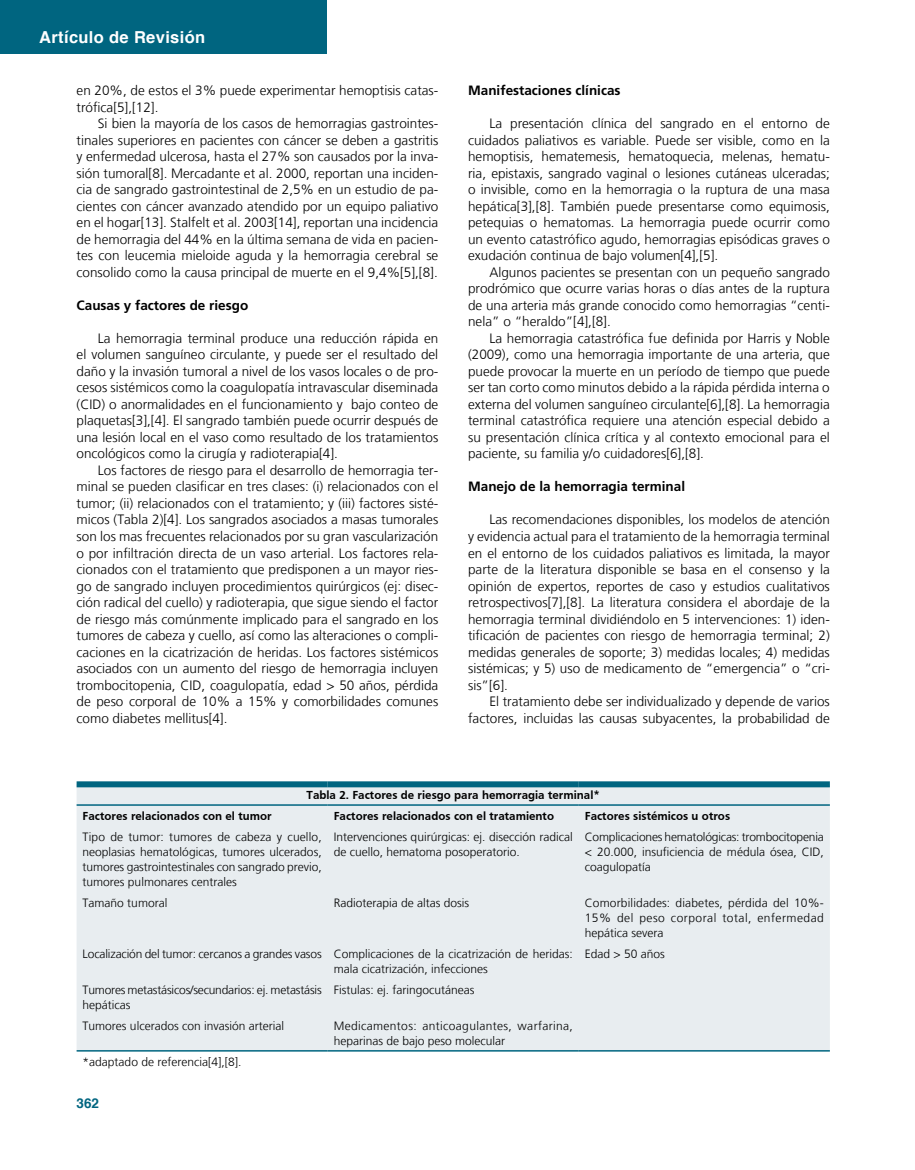
<style>
.page{position:relative;width:915px;height:1170px;background:#fff}
.page>*{position:absolute;margin:0;border:0;box-sizing:border-box;transform-origin:0 0}
.t1{font:700 16.5px "Helvetica";letter-spacing:.02em;color:#fff}
.No_Spacing{font:300 13.5px/16.5px "Frutiger LT";color:#000;text-align:justify}
.No_Spacing-2{font:700 13.5px "Frutiger";color:#000}
.t2{font:700 13.5px "Helvetica";color:#006580}
._3tabla-corresponden{font:300 12px/15px "Frutiger LT";color:#000;text-align:justify}
._3tabla-corresponden-2{font:700 12px "Frutiger";color:#000}
._3tabla-corresponden-3{font:300 12px/15px "Frutiger LT";letter-spacing:.03em;color:#000}
</style>
<div class="page">
<div style="left:0;top:0;width:326px;height:54px;background:#006580"></div>
<div style="left:77px;top:787px;width:752px;height:262px;background:#e8edf0"></div>
<div style="left:77px;top:781px;width:250px;height:6px;background:#006580"></div>
<div style="left:327px;top:781px;width:251px;height:6px;background:#006580"></div>
<div style="left:578px;top:781px;width:251px;height:6px;background:#006580"></div>
<hr style="left:77px;top:804px;width:250px;height:1px;background:#006580">
<hr style="left:327px;top:804px;width:251px;height:1px;background:#006580">
<hr style="left:578px;top:804px;width:251px;height:1px;background:#006580">
<hr style="left:77px;top:1049px;width:250px;height:2px;background:#006580">
<hr style="left:327px;top:1049px;width:251px;height:2px;background:#006580">
<hr style="left:578px;top:1049px;width:251px;height:2px;background:#006580">
<p class="t1" style="left:39px;top:24px;width:167px">Artículo de Revisión</p>
<p class="No_Spacing" style="left:77px;top:82px;width:363px">en 20%, de estos el 3% puede experimentar hemoptisis catas&shy;trófica[5],[12].</p>
<p class="No_Spacing" style="left:77px;top:115px;width:363px;text-indent:21px">Si bien la mayoría de los casos de hemorragias gastrointes&shy;tinales superiores en pacientes con cáncer se deben a gastritis y enfermedad ulcerosa, hasta el 27% son causados por la inva&shy;sión tumoral[8]. Mercadante et al. 2000, reportan una inciden&shy;cia de sangrado gastrointestinal de 2,5% en un estudio de pa&shy;cientes con cáncer avanzado atendido por un equipo paliativo en el hogar[13]. Stalfelt et al. 2003[14], reportan una incidencia de hemorragia del 44% en la última semana de vida en pacien&shy;tes con leucemia mieloide aguda y la hemorragia cerebral se consolido como la causa principal de muerte en el 9,4%[5],[8].</p>
<p class="No_Spacing-2" style="left:77px;top:297px;width:173px">Causas y factores de riesgo</p>
<p class="No_Spacing" style="left:77px;top:330px;width:363px;text-indent:21px">La hemorragia terminal produce una reducción rápida en el volumen sanguíneo circulante, y puede ser el resultado del daño y la invasión tumoral a nivel de los vasos locales o de pro&shy;cesos sistémicos como la coagulopatía intravascular diseminada (CID) o anormalidades en el funcionamiento y bajo conteo de plaquetas[3],[4]. El sangrado también puede ocurrir después de una lesión local en el vaso como resultado de los tratamientos oncológicos como la cirugía y radioterapia[4].</p>
<p class="No_Spacing" style="left:77px;top:462px;width:363px;text-indent:21px">Los factores de riesgo para el desarrollo de hemorragia ter&shy;minal se pueden clasificar en tres clases: (i) relacionados con el tumor; (ii) relacionados con el tratamiento; y (iii) factores sisté&shy;micos (Tabla 2)[4]. Los sangrados asociados a masas tumorales son los mas frecuentes relacionados por su gran vascularización o por infiltración directa de un vaso arterial. Los factores rela&shy;cionados con el tratamiento que predisponen a un mayor ries&shy;go de sangrado incluyen procedimientos quirúrgicos (ej: disec&shy;ción radical del cuello) y radioterapia, que sigue siendo el factor de riesgo más comúnmente implicado para el sangrado en los tumores de cabeza y cuello, así como las alteraciones o compli&shy;caciones en la cicatrización de heridas. Los factores sistémicos asociados con un aumento del riesgo de hemorragia incluyen trombocitopenia, CID, coagulopatía, edad &gt; 50 años, pérdida de peso corporal de 10% a 15% y comorbilidades comunes como diabetes mellitus[4].</p>
<p class="No_Spacing-2" style="left:468px;top:83px;width:154px">Manifestaciones clínicas</p>
<p class="No_Spacing" style="left:468px;top:115px;width:363px;text-indent:21px">La presentación clínica del sangrado en el entorno de cuidados paliativos es variable. Puede ser visible, como en la hemoptisis, hematemesis, hematoquecia, melenas, hematu&shy;ria, epistaxis, sangrado vaginal o lesiones cutáneas ulceradas; o invisible, como en la hemorragia o la ruptura de una masa hepática[3],[8]. También puede presentarse como equimosis, petequias o hematomas. La hemorragia puede ocurrir como un evento catastrófico agudo, hemorragias episódicas graves o exudación continua de bajo volumen[4],[5].</p>
<p class="No_Spacing" style="left:468px;top:264px;width:363px;text-indent:21px">Algunos pacientes se presentan con un pequeño sangrado prodrómico que ocurre varias horas o días antes de la ruptura de una arteria más grande conocido como hemorragias “centi&shy;nela” o “heraldo”[4],[8].</p>
<p class="No_Spacing" style="left:468px;top:330px;width:363px;text-indent:21px">La hemorragia catastrófica fue definida por Harris y Noble (2009), como una hemorragia importante de una arteria, que puede provocar la muerte en un período de tiempo que puede ser tan corto como minutos debido a la rápida pérdida interna o externa del volumen sanguíneo circulante[6],[8]. La hemorragia terminal catastrófica requiere una atención especial debido a su presentación clínica crítica y al contexto emocional para el paciente, su familia y/o cuidadores[6],[8].</p>
<p class="No_Spacing-2" style="left:468px;top:479px;width:218px">Manejo de la hemorragia terminal</p>
<p class="No_Spacing" style="left:468px;top:511px;width:363px;text-indent:21px">Las recomendaciones disponibles, los modelos de atención y evidencia actual para el tratamiento de la hemorragia terminal en el entorno de los cuidados paliativos es limitada, la mayor parte de la literatura disponible se basa en el consenso y la opinión de expertos, reportes de caso y estudios cualitativos retrospectivos[7],[8]. La literatura considera el abordaje de la hemorragia terminal dividiéndolo en 5 intervenciones: 1) iden&shy;tificación de pacientes con riesgo de hemorragia terminal; 2) medidas generales de soporte; 3) medidas locales; 4) medidas sistémicas; y 5) uso de medicamento de “emergencia” o “cri&shy;sis”[6].</p>
<p class="No_Spacing" style="left:468px;top:693px;width:363px;text-align:right">El tratamiento debe ser individualizado y depende de varios factores, incluidas las causas subyacentes, la probabilidad de</p>
<p class="_3tabla-corresponden-2" style="left:306px;top:788px;width:295px">Tabla 2. Factores de riesgo para hemorragia terminal*</p>
<p class="_3tabla-corresponden-2" style="left:83px;top:808px;width:190px">Factores relacionados con el tumor</p>
<p class="_3tabla-corresponden-2" style="left:333px;top:808px;width:222px">Factores relacionados con el tratamiento</p>
<p class="_3tabla-corresponden-2" style="left:584px;top:808px;width:147px">Factores sistémicos u otros</p>
<p class="_3tabla-corresponden" style="left:83px;top:829px;width:240px">Tipo de tumor: tumores de cabeza y cuello, neoplasias hematológicas, tumores ulcerados, tumores gastrointestinales con sangrado previo, tumores pulmonares centrales</p>
<p class="_3tabla-corresponden" style="left:333px;top:829px;width:240px">Intervenciones quirúrgicas: ej. disección radical de cuello, hematoma posoperatorio.</p>
<p class="_3tabla-corresponden" style="left:584px;top:829px;width:240px">Complicaciones hematológicas: trombocitopenia &lt; 20.000, insuficiencia de médula ósea, CID, coagulopatía</p>
<p class="_3tabla-corresponden" style="left:83px;top:895px;width:86px">Tamaño tumoral</p>
<p class="_3tabla-corresponden" style="left:333px;top:895px;width:137px">Radioterapia de altas dosis</p>
<p class="_3tabla-corresponden" style="left:584px;top:895px;width:240px">Comorbilidades: diabetes, pérdida del 10%- 15% del peso corporal total, enfermedad hepática severa</p>
<p class="_3tabla-corresponden" style="left:83px;top:946px;width:240px">Localización del tumor: cercanos a grandes vasos</p>
<p class="_3tabla-corresponden" style="left:333px;top:946px;width:240px">Complicaciones de la cicatrización de heridas: mala cicatrización, infecciones</p>
<p class="_3tabla-corresponden" style="left:584px;top:946px;width:81px">Edad &gt; 50 años</p>
<p class="_3tabla-corresponden" style="left:83px;top:982px;width:240px">Tumores metastásicos/secundarios: ej. metastásis hepáticas</p>
<p class="_3tabla-corresponden" style="left:333px;top:982px;width:142px">Fistulas: ej. faringocutáneas</p>
<p class="_3tabla-corresponden" style="left:83px;top:1018px;width:203px">Tumores ulcerados con invasión arterial</p>
<p class="_3tabla-corresponden-3" style="left:333px;top:1018px;width:240px">Medicamentos: anticoagulantes, warfarina, heparinas de bajo peso molecular</p>
<p class="_3tabla-corresponden" style="left:83px;top:1054px;width:160px">*adaptado de referencia[4],[8].</p>
<p class="t2" style="left:77px;top:1092px;width:24px">362</p>
</div>
